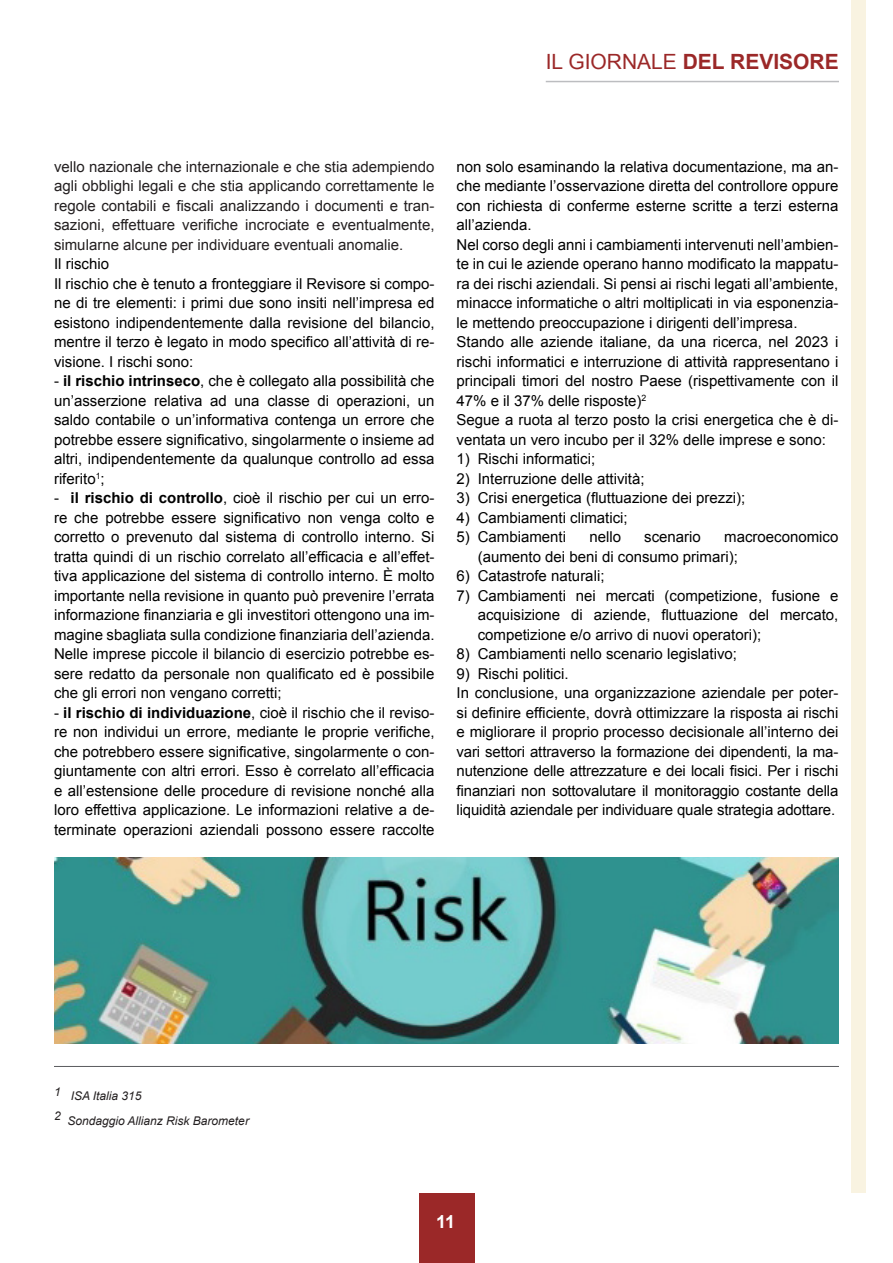
<style>
.page{position:relative;width:893px;height:1263px;background:#fff}
.page>*{position:absolute;margin:0;border:0;box-sizing:border-box;transform-origin:0 0}
.t1{font:700 21px "Arial";color:#9b2828}
.t2{font:700 18px "Arial";color:#fff}
.t3{font:15px/19.5px "Arial";color:#000;text-align:justify}
.t4{font:15px/19.5px "Arial";color:#231f20;text-align:justify}
.t5{font:italic 12px "Arial";color:#231f20}
.s1{font-weight:400}
.s2{font-weight:700}
</style>
<div class="page">
<hr style="left:54px;top:1066px;width:785px;height:1px;background:#5a5b5e">
<div style="left:419px;top:1193px;width:55px;height:70px;background:#9b2828"></div>
<hr style="left:546px;top:81px;width:293px;height:1px;background:#bcbdc0">
<div style="left:851px;top:0;width:14px;height:1193px;background:#f9f3e1"></div>
<img style="left:54px;top:858px;width:784px;height:185px">
<h1 class="t1" style="left:546px;top:48px;width:294px"><span class="s1">IL GIORNALE</span> DEL REVISORE</h1>
<p class="t4" style="left:54px;top:157px;width:382px">vello nazionale che internazionale e che stia adempiendo agli obblighi legali e che stia applicando correttamente le regole contabili e fiscali analizzando i documenti e tran&shy;sazioni, effettuare verifiche incrociate e eventualmente, simularne alcune per individuare eventuali anomalie.</p>
<p class="t3" style="left:54px;top:254px;width:57px">Il rischio</p>
<p class="t3" style="left:54px;top:274px;width:382px">Il rischio che è tenuto a fronteggiare il Revisore si compo&shy;ne di tre elementi: i primi due sono insiti nell’impresa ed esistono indipendentemente dalla revisione del bilancio, mentre il terzo è legato in modo specifico all’attività di re&shy;visione. I rischi sono:</p>
<p class="t3" style="left:54px;top:371px;width:382px">- <span class="s2">il rischio intrinseco</span>, che è collegato alla possibilità che un’asserzione relativa ad una classe di operazioni, un saldo contabile o un’informativa contenga un errore che potrebbe essere significativo, singolarmente o insieme ad altri, indipendentemente da qualunque controllo ad essa riferito<sup>1</sup>;</p>
<p class="t3" style="left:54px;top:488px;width:382px">- <span class="s2">il rischio di controllo</span>, cioè il rischio per cui un erro&shy;re che potrebbe essere significativo non venga colto e corretto o prevenuto dal sistema di controllo interno. Si tratta quindi di un rischio correlato all’efficacia e all’effet&shy;tiva applicazione del sistema di controllo interno. È molto importante nella revisione in quanto può prevenire l’errata informazione finanziaria e gli investitori ottengono una im&shy;magine sbagliata sulla condizione finanziaria dell’azienda.<br>Nelle imprese piccole il bilancio di esercizio potrebbe es&shy;sere redatto da personale non qualificato ed è possibile che gli errori non vengano corretti;</p>
<p class="t3" style="left:54px;top:703px;width:382px">- <span class="s2">il rischio di individuazione</span>, cioè il rischio che il reviso&shy;re non individui un errore, mediante le proprie verifiche, che potrebbero essere significative, singolarmente o con&shy;giuntamente con altri errori. Esso è correlato all’efficacia e all’estensione delle procedure di revisione nonché alla loro effettiva applicazione. Le informazioni relative a de&shy;terminate operazioni aziendali possono essere raccolte</p>
<p class="t3" style="left:456px;top:157px;width:383px">non solo esaminando la relativa documentazione, ma an&shy;che mediante l’osservazione diretta del controllore oppure con richiesta di conferme esterne scritte a terzi esterna all’azienda.</p>
<p class="t3" style="left:456px;top:235px;width:383px">Nel corso degli anni i cambiamenti intervenuti nell’ambien&shy;te in cui le aziende operano hanno modificato la mappatu&shy;ra dei rischi aziendali. Si pensi ai rischi legati all’ambiente, minacce informatiche o altri moltiplicati in via esponenzia&shy;le mettendo preoccupazione i dirigenti dell’impresa.</p>
<p class="t3" style="left:456px;top:332px;width:383px">Stando alle aziende italiane, da una ricerca, nel 2023 i rischi informatici e interruzione di attività rappresentano i principali timori del nostro Paese (rispettivamente con il 47% e il 37% delle risposte)<sup>2</sup></p>
<p class="t3" style="left:456px;top:410px;width:383px">Segue a ruota al terzo posto la crisi energetica che è di&shy;ventata un vero incubo per il 32% delle imprese e sono:</p>
<p class="t3" style="left:456px;top:449px;width:140px">1) Rischi informatici;</p>
<p class="t3" style="left:456px;top:469px;width:189px">2) Interruzione delle attività;</p>
<p class="t3" style="left:456px;top:488px;width:290px">3) Crisi energetica (fluttuazione dei prezzi);</p>
<p class="t3" style="left:456px;top:508px;width:173px">4) Cambiamenti climatici;</p>
<p class="t3" style="left:456px;top:527px;width:111px">5) Cambiamenti</p>
<p class="t3" style="left:589px;top:527px;width:33px">nello</p>
<p class="t3" style="left:644px;top:527px;width:58px">scenario</p>
<p class="t3" style="left:478px;top:527px;width:362px;text-indent:246px">macroeconomico (aumento dei beni di consumo primari);</p>
<p class="t3" style="left:456px;top:566px;width:149px">6) Catastrofe naturali;</p>
<p class="t3" style="left:478px;top:586px;width:362px;text-indent:-21px">7) Cambiamenti nei mercati (competizione, fusione e acquisizione di aziende, fluttuazione del mercato, competizione e/o arrivo di nuovi operatori);</p>
<p class="t3" style="left:456px;top:644px;width:282px">8) Cambiamenti nello scenario legislativo;</p>
<p class="t3" style="left:456px;top:664px;width:114px">9) Rischi politici.</p>
<p class="t3" style="left:456px;top:683px;width:383px">In conclusione, una organizzazione aziendale per poter&shy;si definire efficiente, dovrà ottimizzare la risposta ai rischi e migliorare il proprio processo decisionale all’interno dei vari settori attraverso la formazione dei dipendenti, la ma&shy;nutenzione delle attrezzature e dei locali fisici. Per i rischi finanziari non sottovalutare il monitoraggio costante della liquidità aziendale per individuare quale strategia adottare.</p>
<p class="t5" style="left:54px;top:1088px;width:89px">1 ISA Italia 315</p>
<p class="t5" style="left:54px;top:1113px;width:196px">2 Sondaggio Allianz Risk Barometer</p>
<p class="t2" style="left:436px;top:1210px;width:21px">11</p>
</div>
